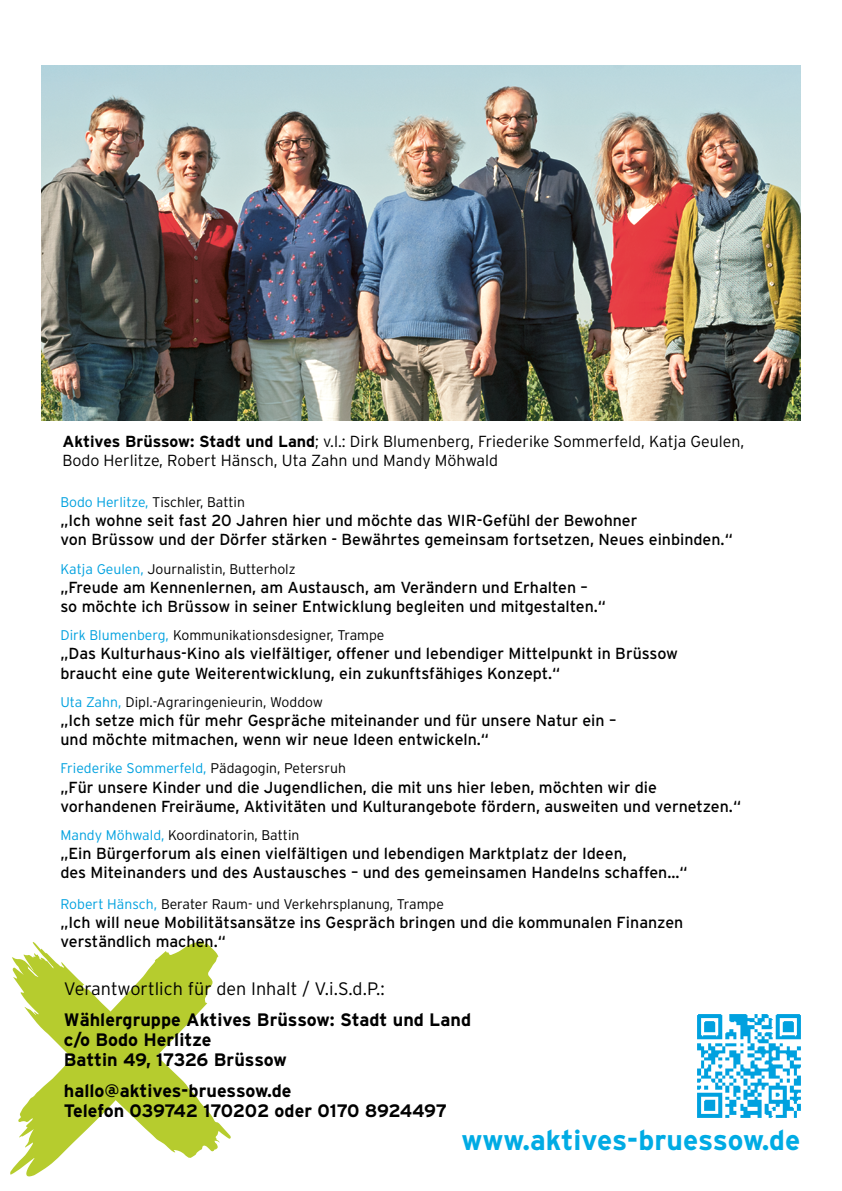
<style>
.page{position:relative;width:842px;height:1191px;background:#fff}
.page>*{position:absolute;margin:0;border:0;box-sizing:border-box;transform-origin:0 0}
.t1{font:700 28.2px "Interstate";color:#00abe4}
.t2{font:700 18px/20px "Interstate";color:#000}
.t3{font:300 18px "Interstate";color:#000}
.t4{font:16px/19.2px "Interstate";color:#000}
.t5{font:300 16px/19.2px "Interstate";color:#000}
.t6{font:300 14px "Interstate";color:#000}
.t7{font:300 14px "Interstate";color:#00a1df}
.s1{font-weight:700}
.s2{color:#00a1df}
.s3{color:#000}
</style>
<div class="page">
<svg style="left:10px;top:940px;width:195px;height:236px"></svg>
<svg style="left:12px;top:942px;width:219px;height:217px;fill:#b6cc2e"></svg>
<img style="left:697px;top:1014px;width:104px;height:104px">
<img style="left:42px;top:65px;width:758px;height:355px">
<p class="t5" style="left:62px;top:432px;width:683px"><span class="s1">Aktives Brüssow: Stadt und Land</span>; v.l.: Dirk Blumenberg, Friederike Sommerfeld, Katja Geulen,<br>Bodo Herlitze, Robert Hänsch, Uta Zahn und Mandy Möhwald</p>
<p class="t6" style="left:60px;top:494px;width:186px"><span class="s2">Bodo Herlitze,</span> Tischler, Battin</p>
<p class="t4" style="left:60px;top:511px;width:674px">„Ich wohne seit fast 20 Jahren hier und möchte das WIR-Gefühl der Bewohner<br>von Brüssow und der Dörfer stärken - Bewährtes gemeinsam fortsetzen, Neues einbinden.“</p>
<p class="t6" style="left:60px;top:561px;width:237px"><span class="s2">Katja Geulen,</span> Journalistin, Butterholz</p>
<p class="t4" style="left:60px;top:577px;width:547px">„Freude am Kennenlernen, am Austausch, am Verändern und Erhalten – so möchte ich Brüssow in seiner Entwicklung begleiten und mitgestalten.“</p>
<p class="t6" style="left:60px;top:627px;width:325px"><span class="s2">Dirk Blumenberg,</span> Kommunikationsdesigner, Trampe</p>
<p class="t4" style="left:60px;top:644px;width:619px">„Das Kulturhaus-Kino als vielfältiger, offener und lebendiger Mittelpunkt in Brüssow braucht eine gute Weiterentwicklung, ein zukunftsfähiges Konzept.“</p>
<p class="t6" style="left:60px;top:694px;width:264px"><span class="s2">Uta Zahn,</span> Dipl.-Agraringenieurin, Woddow</p>
<p class="t4" style="left:60px;top:710px;width:557px">„Ich setze mich für mehr Gespräche miteinander und für unsere Natur ein – und möchte mitmachen, wenn wir neue Ideen entwickeln.“</p>
<p class="t7" style="left:60px;top:760px;width:287px">Friederike Sommerfeld, <span class="s3">Pädagogin, Petersruh</span></p>
<p class="t4" style="left:60px;top:777px;width:682px">„Für unsere Kinder und die Jugendlichen, die mit uns hier leben, möchten wir die vorhandenen Freiräume, Aktivitäten und Kulturangebote fördern, ausweiten und vernetzen.“</p>
<p class="t6" style="left:60px;top:827px;width:240px"><span class="s2">Mandy Möhwald,</span> Koordinatorin, Battin</p>
<p class="t4" style="left:60px;top:843px;width:629px">„Ein Bürgerforum als einen vielfältigen und lebendigen Marktplatz der Ideen,<br>des Miteinanders und des Austausches – und des gemeinsamen Handelns schaffen...“</p>
<p class="t6" style="left:60px;top:896px;width:385px"><span class="s2">Robert Hänsch,</span> Berater Raum- und Verkehrsplanung, Trampe</p>
<p class="t4" style="left:60px;top:912px;width:624px">„Ich will neue Mobilitätsansätze ins Gespräch bringen und die kommunalen Finanzen verständlich machen.“</p>
<p class="t3" style="left:64px;top:978px;width:322px">Verantwortlich für den Inhalt / V.i.S.d.P.:</p>
<p class="t2" style="left:64px;top:1009px;width:409px">Wählergruppe Aktives Brüssow: Stadt und Land c/o Bodo Herlitze<br>Battin 49, 17326 Brüssow</p>
<p class="t2" style="left:64px;top:1080px;width:385px">hallo@aktives-bruessow.de<br>Telefon 039742 170202 oder 0170 8924497</p>
<h1 class="t1" style="left:461px;top:1124px;width:340px">www.aktives-bruessow.de</h1>
</div>
